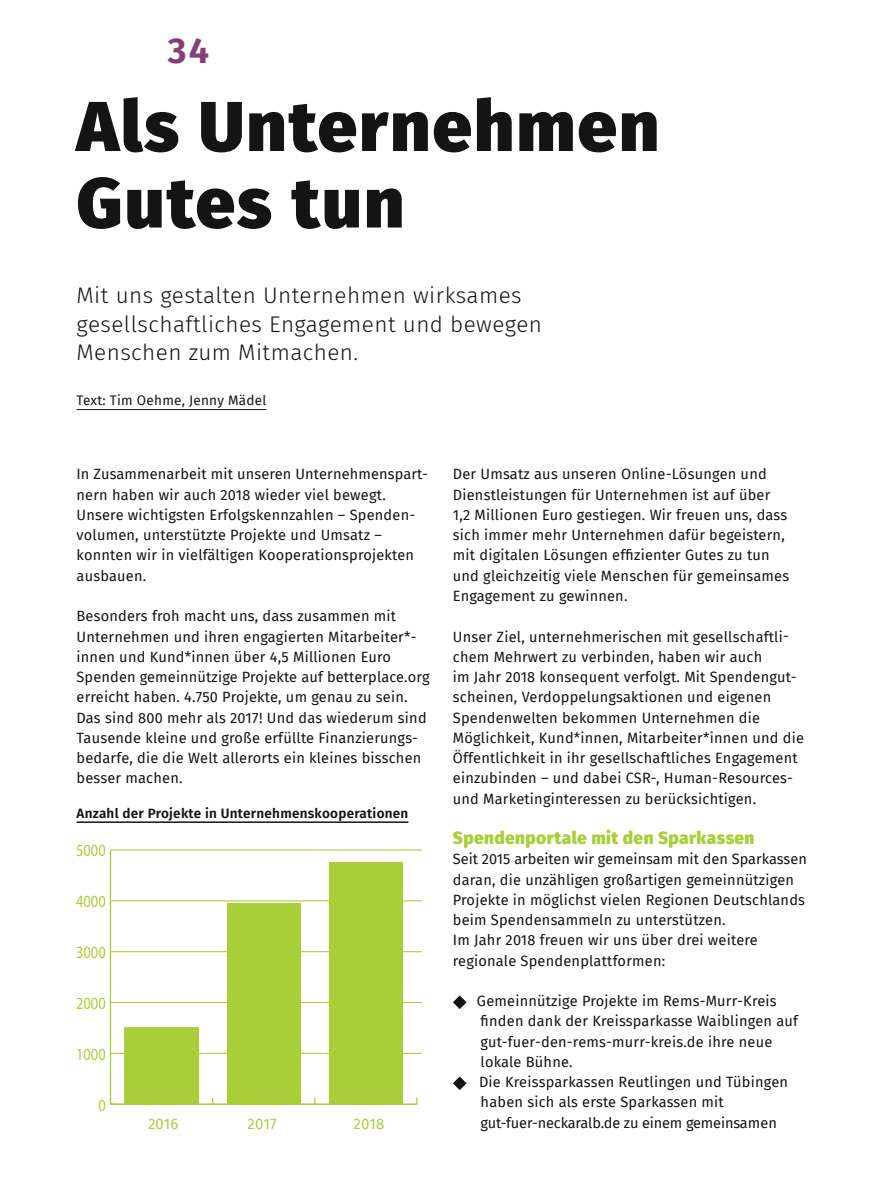
<style>
.page{position:relative;width:893px;height:1191px;background:#fff}
.page>*{position:absolute;margin:0;border:0;box-sizing:border-box;transform-origin:0 0}
.t1{font:900 70.5px/76.5px "Fira Sans";letter-spacing:.03em;color:#141414}
.t2{font:700 36px "Fira Sans";color:#843f77}
.t3{font:300 22.5px/28.5px "Fira Sans";letter-spacing:.02em;color:#141414}
.t4{font:900 17.25px "Fira Sans";letter-spacing:.025em;color:#a9cf38}
.t5{font:17.1px "Myriad Pro";color:#a9cf38;scale:.84 1}
.t6{font:15px "Fira Sans";letter-spacing:.015em;color:#a9cf38}
.t7{font:14.55px/20.2px "Fira Sans";letter-spacing:.015em;color:#141414}
.t8{font:600 13.5px "Fira Sans";letter-spacing:.02em;color:#141414}
.t9{font:13.5px "Fira Sans";letter-spacing:.02em;color:#141414}
</style>
<div class="page">
<hr style="left:110px;top:1103px;width:307px;height:2px;background:#a9cf38">
<svg style="left:416px;top:1097px;width:2px;height:7px"></svg>
<hr style="left:110px;top:850px;width:1px;height:254px;background:#a9cf38">
<svg style="left:110px;top:1097px;width:8px;height:8px"></svg>
<hr style="left:110px;top:1053px;width:312px;height:1px;background:#a9cf38">
<hr style="left:110px;top:1002px;width:312px;height:1px;background:#a9cf38">
<hr style="left:110px;top:951px;width:312px;height:1px;background:#a9cf38">
<hr style="left:110px;top:900px;width:312px;height:1px;background:#a9cf38">
<hr style="left:110px;top:849px;width:312px;height:1px;background:#a9cf38">
<div style="left:125px;top:1028px;width:73px;height:76px;background:#a9cf38"></div>
<div style="left:124px;top:1027px;width:75px;height:78px;border:1px solid #a9cf38"></div>
<div style="left:227px;top:903px;width:73px;height:201px;background:#a9cf38"></div>
<div style="left:329px;top:862px;width:74px;height:242px;background:#a9cf38"></div>
<svg style="left:453px;top:995px;width:14px;height:14px"></svg>
<svg style="left:453px;top:1076px;width:14px;height:14px"></svg>
<hr style="left:77px;top:409px;width:189px;height:1px;background:#141414">
<hr style="left:77px;top:821px;width:331px;height:2px;background:#141414">
<h2 class="t2" style="left:168px;top:21px;width:43px">34</h2>
<h1 class="t1" style="left:77px;top:81px;width:584px">Als Unternehmen<br>Gutes tun</h1>
<h3 class="t3" style="left:77px;top:281px;width:467px">Mit uns gestalten Unternehmen wirksames gesellschaftliches Engagement und bewegen<br>Menschen zum Mitmachen.</h3>
<p class="t9" style="left:77px;top:390px;width:191px">Text: Tim Oehme, Jenny Mädel</p>
<p class="t7" style="left:77px;top:464px;width:353px">In Zusammenarbeit mit unseren Unternehmenspart&shy;nern haben wir auch 2018 wieder viel bewegt.<br>Unsere wichtigsten Erfolgskennzahlen – Spenden&shy;volumen, unterstützte Projekte und Umsatz – konnten wir in vielfältigen Kooperationsprojekten ausbauen.</p>
<p class="t7" style="left:77px;top:605px;width:355px">Besonders froh macht uns, dass zusammen mit Unternehmen und ihren engagierten Mitarbeiter*- innen und Kund*innen über 4,5 Millionen Euro Spenden gemeinnützige Projekte auf betterplace.org erreicht haben. 4.750 Projekte, um genau zu sein.<br>Das sind 800 mehr als 2017! Und das wiederum sind Tausende kleine und große erfüllte Finanzierungs&shy;bedarfe, die die Welt allerorts ein kleines bisschen besser machen.</p>
<p class="t8" style="left:77px;top:802px;width:333px">Anzahl der Projekte in Unternehmenskooperationen</p>
<p class="t5" style="left:76px;top:840px;width:37px">5000</p>
<p class="t5" style="left:76px;top:891px;width:37px">4000</p>
<p class="t5" style="left:76px;top:941px;width:37px">3000</p>
<p class="t5" style="left:76px;top:992px;width:37px">2000</p>
<p class="t5" style="left:76px;top:1043px;width:37px">1000</p>
<p class="t5" style="left:98px;top:1094px;width:10px">0</p>
<p class="t6" style="left:148px;top:1112px;width:32px">2016</p>
<p class="t6" style="left:247px;top:1112px;width:31px">2017</p>
<p class="t6" style="left:354px;top:1112px;width:32px">2018</p>
<p class="t7" style="left:453px;top:464px;width:338px">Der Umsatz aus unseren Online-Lösungen und Dienstleistungen für Unternehmen ist auf über 1,2 Millionen Euro gestiegen. Wir freuen uns, dass sich immer mehr Unternehmen dafür begeistern, mit digitalen Lösungen effizienter Gutes zu tun und gleichzeitig viele Menschen für gemeinsames Engagement zu gewinnen.</p>
<p class="t7" style="left:453px;top:626px;width:353px">Unser Ziel, unternehmerischen mit gesellschaftli&shy;chem Mehrwert zu verbinden, haben wir auch<br>im Jahr 2018 konsequent verfolgt. Mit Spendengut&shy;scheinen, Verdoppelungsaktionen und eigenen Spendenwelten bekommen Unternehmen die Möglichkeit, Kund*innen, Mitarbeiter*innen und die Öffentlichkeit in ihr gesellschaftliches Engagement einzubinden – und dabei CSR-, Human-Resources&shy;und Marketinginteressen zu berücksichtigen.</p>
<p class="t4" style="left:453px;top:822px;width:303px">Spendenportale mit den Sparkassen</p>
<p class="t7" style="left:453px;top:848px;width:356px">Seit 2015 arbeiten wir gemeinsam mit den Sparkassen daran, die unzähligen großartigen gemeinnützigen Projekte in möglichst vielen Regionen Deutschlands beim Spendensammeln zu unterstützen.<br>Im Jahr 2018 freuen wir uns über drei weitere regionale Spendenplattformen:</p>
<p class="t7" style="left:477px;top:990px;width:323px">Gemeinnützige Projekte im Rems-Murr-Kreis finden dank der Kreissparkasse Waiblingen auf gut-fuer-den-rems-murr-kreis.de ihre neue lokale Bühne.<br>Die Kreissparkassen Reutlingen und Tübingen haben sich als erste Sparkassen mit gut-fuer-neckaralb.de zu einem gemeinsamen</p>
</div>
